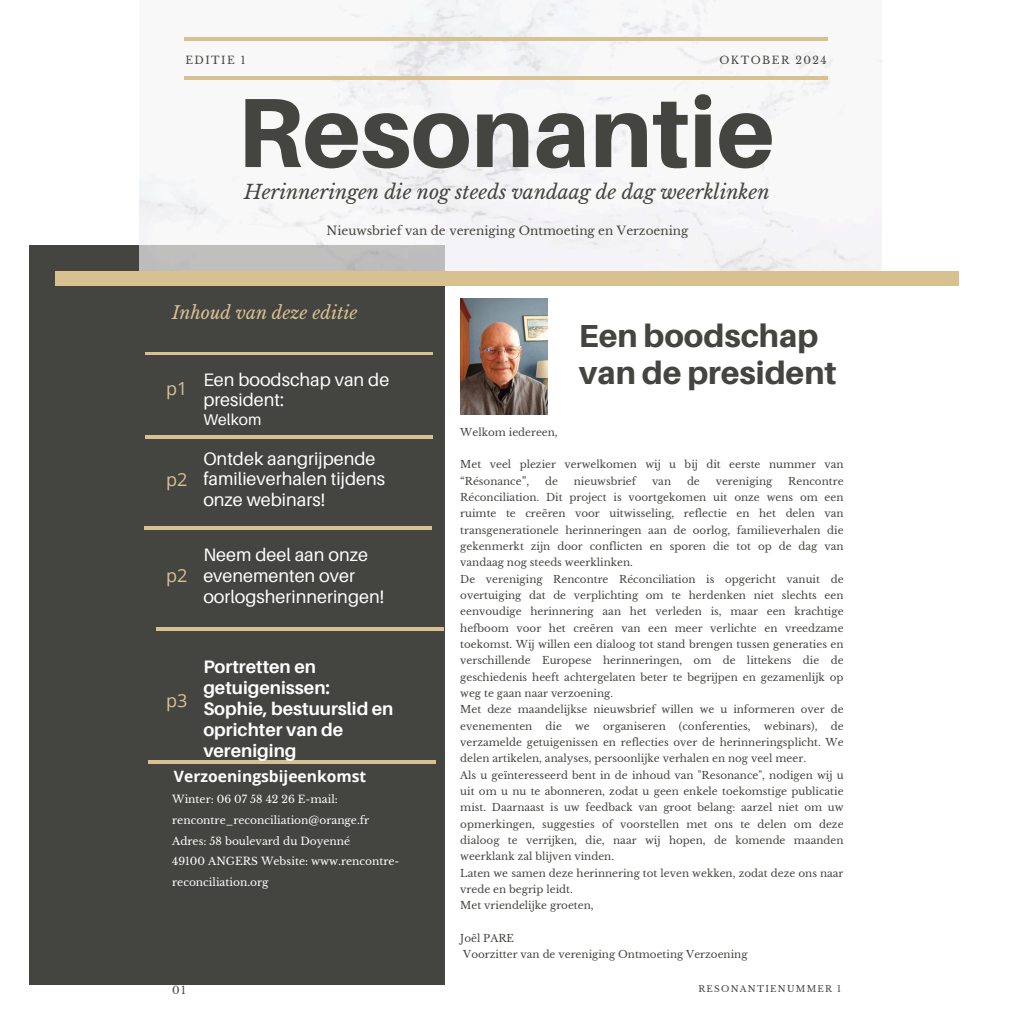
<style>
.page{position:relative;width:1013px;height:1013px;background:#fff}
.page>*{position:absolute;margin:0;border:0;box-sizing:border-box;transform-origin:0 0}
.t1{font:800 98.5px "Aileron";color:#444440}
.t2{font:800 31.88px/37px "Aileron";color:#444440}
.t3{font:italic 19.38px "Libre Baskerville";color:#444440}
.t4{font:18px/20.8px "Aileron";color:#fff}
.t5{font:700 18px/20.8px "Aileron";color:#fff}
.t6{font:18px "Open Sans";color:#d7c190}
.t7{font:italic 17.62px "Libre Baskerville";color:#d7c190}
.t8{font:700 15.62px "Open Sans";color:#fff}
.t9{font:15.62px "Aileron";color:#fff}
.t10{font:12px "Libre Baskerville";color:#444440}
.t11{font:10.62px/20.8px "Libre Baskerville";color:#fff}
.t12{font:10.62px "Libre Baskerville";letter-spacing:.14em;color:#444440}
.t13{font:10.25px/16.4px "Libre Baskerville";color:#444440;text-align:justify}
.t14{font:8.75px "Libre Baskerville";letter-spacing:.14em;color:#444440}
</style>
<div class="page">
<div style="left:30px;top:245px;width:414px;height:739px;background:#444440"></div>
<hr style="left:145px;top:435px;width:288px;height:3px;background:#d7c190">
<hr style="left:156px;top:627px;width:288px;height:3px;background:#d7c190">
<hr style="left:148px;top:760px;width:288px;height:3px;background:#d7c190">
<hr style="left:145px;top:352px;width:288px;height:3px;background:#d7c190">
<img style="left:139px;top:0;width:742px;height:271px">
<hr style="left:184px;top:77px;width:643px;height:3px;background:#d7c190">
<hr style="left:184px;top:37px;width:643px;height:3px;background:#d7c190">
<div style="left:56px;top:271px;width:902px;height:14px;background:#d7c190"></div>
<hr style="left:144px;top:526px;width:287px;height:3px;background:#d7c190">
<img style="left:460px;top:298px;width:87px;height:116px">
<h4 class="t12" style="left:185px;top:53px;width:62px">EDITIE 1</h4>
<p class="t12" style="left:719px;top:53px;width:109px">OKTOBER 2024</p>
<p class="t1" style="left:237px;top:71px;width:539px">Resonantie</p>
<h4 class="t3" style="left:244px;top:180px;width:527px">Herinneringen die nog steeds vandaag de dag weerklinken</h4>
<h5 class="t10" style="left:326px;top:223px;width:363px">Nieuwsbrief van de vereniging Ontmoeting en Verzoening</h5>
<h4 class="t7" style="left:172px;top:302px;width:187px">Inhoud van deze editie</h4>
<p class="t6" style="left:166px;top:376px;width:23px">p1</p>
<p class="t6" style="left:166px;top:466px;width:23px">p2</p>
<p class="t6" style="left:166px;top:563px;width:23px">p2</p>
<h4 class="t4" style="left:203px;top:368px;width:187px">Een boodschap van de president:</h4>
<h4 class="t9" style="left:203px;top:410px;width:60px">Welkom</h4>
<p class="t4" style="left:203px;top:447px;width:183px">Ontdek aangrijpende familieverhalen tijdens onze webinars!</p>
<h4 class="t4" style="left:203px;top:544px;width:182px">Neem deel aan onze evenementen over oorlogsherinneringen!</h4>
<p class="t5" style="left:203px;top:656px;width:192px">Portretten en getuigenissen:<br>Sophie, bestuurslid en oprichter van de vereniging</p>
<p class="t8" style="left:174px;top:765px;width:194px">Verzoeningsbijeenkomst</p>
<h2 class="t6" style="left:166px;top:687px;width:23px">p3</h2>
<h4 class="t11" style="left:172px;top:789px;width:198px">Winter: 06 07 58 42 26 E-mail: rencontre_reconciliation@orange.fr</h4>
<p class="t11" style="left:172px;top:830px;width:180px">Adres: 58 boulevard du Doyenné</p>
<h4 class="t11" style="left:172px;top:851px;width:229px">49100 ANGERS Website: www.rencontre&shy;reconciliation.org</h4>
<p class="t2" style="left:579px;top:316px;width:259px">Een boodschap van de president</p>
<p class="t13" style="left:460px;top:424px;width:99px">Welkom iedereen,</p>
<p class="t13" style="left:460px;top:456px;width:385px">Met veel plezier verwelkomen wij u bij dit eerste nummer van “Résonance”,</p>
<p class="t13" style="left:545px;top:473px;width:14px">de</p>
<p class="t13" style="left:574px;top:473px;width:64px">nieuwsbrief</p>
<p class="t13" style="left:652px;top:473px;width:21px">van</p>
<p class="t13" style="left:687px;top:473px;width:14px">de</p>
<p class="t13" style="left:715px;top:473px;width:58px">vereniging</p>
<p class="t13" style="left:460px;top:473px;width:385px;text-indent:328px">Rencontre Réconciliation. Dit project is voortgekomen uit onze wens om een ruimte te creëren voor uitwisseling, reflectie en het delen van transgenerationele herinneringen aan de oorlog, familieverhalen die gekenmerkt zijn door conflicten en sporen die tot op de dag van vandaag nog steeds weerklinken.</p>
<h1 class="t13" style="left:460px;top:571px;width:385px">De vereniging Rencontre Réconciliation is opgericht vanuit de overtuiging dat de verplichting om te herdenken niet slechts een eenvoudige herinnering aan het verleden is, maar een krachtige hefboom voor het creëren van een meer verlichte en vreedzame toekomst. Wij willen een dialoog tot stand brengen tussen generaties en verschillende Europese herinneringen, om de littekens die de geschiedenis heeft achtergelaten beter te begrijpen en gezamenlijk op weg te gaan naar verzoening.</h1>
<p class="t13" style="left:460px;top:701px;width:385px">Met deze maandelijkse nieuwsbrief willen we u informeren over de evenementen</p>
<p class="t13" style="left:545px;top:718px;width:18px">die</p>
<p class="t13" style="left:575px;top:718px;width:16px">we</p>
<p class="t13" style="left:603px;top:718px;width:64px">organiseren</p>
<p class="t13" style="left:679px;top:718px;width:73px">(conferenties,</p>
<p class="t13" style="left:764px;top:718px;width:55px">webinars),</p>
<p class="t13" style="left:460px;top:718px;width:385px;text-indent:370px">de verzamelde getuigenissen en reflecties over de herinneringsplicht. We delen artikelen, analyses, persoonlijke verhalen en nog veel meer.</p>
<h4 class="t13" style="left:460px;top:767px;width:385px">Als u geïnteresseerd bent in de inhoud van "Resonance", nodigen wij u uit om u nu te abonneren, zodat u geen enkele toekomstige publicatie mist. Daarnaast is uw feedback van groot belang: aarzel niet om uw opmerkingen, suggesties of voorstellen met ons te delen om deze dialoog te verrijken, die, naar wij hopen, de komende maanden weerklank zal blijven vinden.</h4>
<h6 class="t13" style="left:460px;top:864px;width:385px">Laten we samen deze herinnering tot leven wekken, zodat deze ons naar vrede en begrip leidt.</h6>
<p class="t13" style="left:460px;top:897px;width:135px">Met vriendelijke groeten,</p>
<h4 class="t13" style="left:460px;top:930px;width:55px">Joël PARE</h4>
<p class="t13" style="left:463px;top:946px;width:286px">Voorzitter van de vereniging Ontmoeting Verzoening</p>
<p class="t12" style="left:172px;top:983px;width:15px">01</p>
<h3 class="t14" style="left:698px;top:983px;width:144px">RESONANTIENUMMER 1</h3>
</div>
